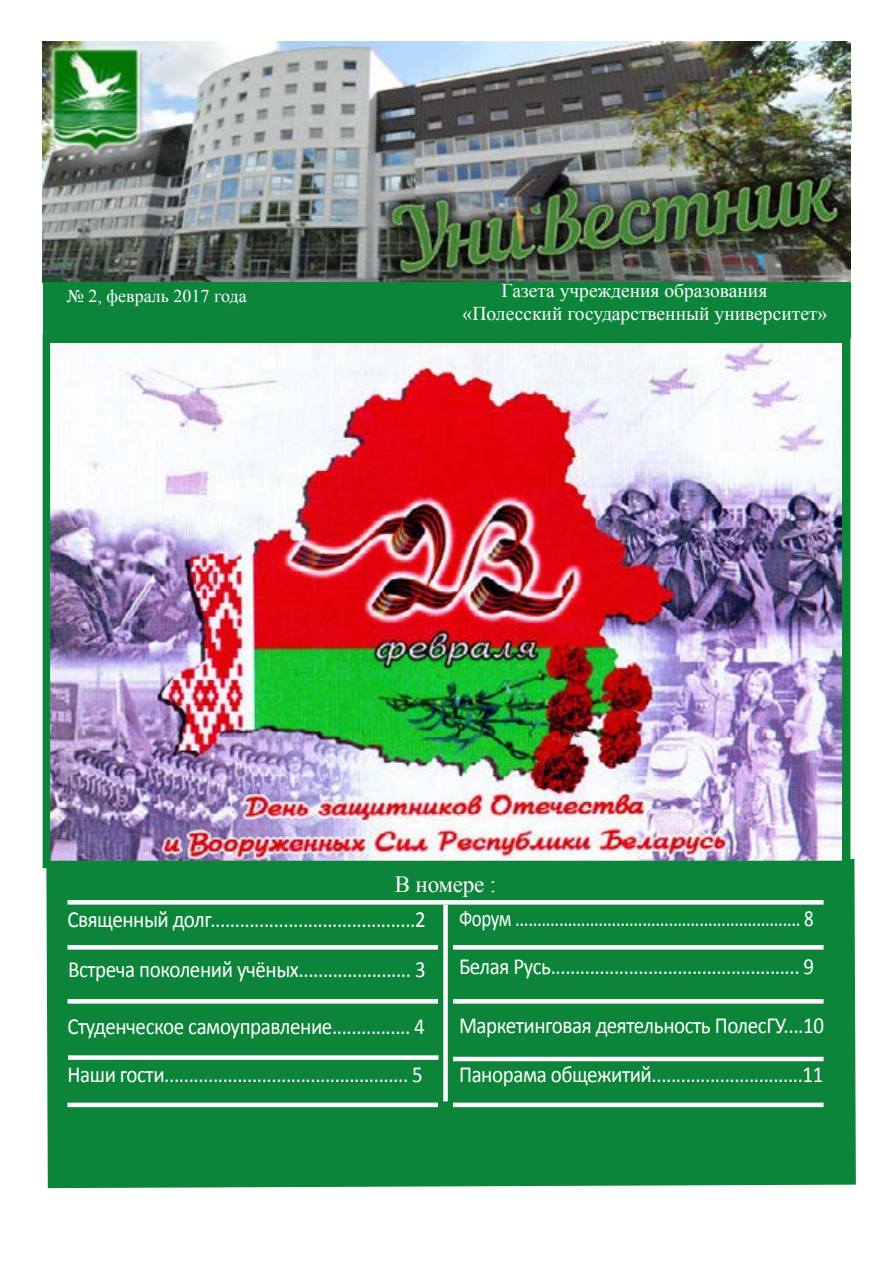
<style>
.page{position:relative;width:893px;height:1263px;background:#fff}
.page>*{position:absolute;margin:0;border:0;box-sizing:border-box;transform-origin:0 0}
.t1{font:23.1px "Calibri";letter-spacing:-.02em;color:#fff;scale:.91 1}
.t2{font:23.1px "Calibri";letter-spacing:-.02em;color:#fff;scale:.82 1}
.t3{font:23.1px "Times New Roman";letter-spacing:-.01em;color:#fff}
.t4{font:19.5px/23.4px "Times New Roman";color:#fff}
.t5{font:18px "Times New Roman";color:#fff}
</style>
<div class="page">
<svg style="left:814px;top:41px;width:21px;height:1px"></svg>
<div style="left:46px;top:859px;width:810px;height:329px;background:#0c853a"></div>
<hr style="left:446px;top:1011px;width:1px;height:153px;background:#0c853a">
<img style="left:43px;top:42px;width:807px;height:240px">
<div style="left:43px;top:282px;width:807px;height:56px;background:#0c853a"></div>
<hr style="left:458px;top:1080px;width:385px;height:2px;background:#0c853a">
<hr style="left:457px;top:1124px;width:386px;height:1px;background:#0c853a">
<img style="left:52px;top:344px;width:789px;height:515px">
<div style="left:43px;top:334px;width:807px;height:534px;border:8px solid #0c853a"></div>
<div style="left:443px;top:905px;width:5px;height:196px;background:#fff"></div>
<div style="left:68px;top:900px;width:756px;height:5px;background:#fff"></div>
<div style="left:68px;top:945px;width:370px;height:5px;background:#fff"></div>
<hr style="left:68px;top:1103px;width:370px;height:4px;background:#fff">
<div style="left:68px;top:999px;width:370px;height:5px;background:#fff"></div>
<div style="left:68px;top:1055px;width:370px;height:5px;background:#fff"></div>
<div style="left:453px;top:945px;width:371px;height:5px;background:#fff"></div>
<div style="left:453px;top:999px;width:371px;height:5px;background:#fff"></div>
<hr style="left:453px;top:1057px;width:371px;height:4px;background:#fff">
<hr style="left:453px;top:1103px;width:371px;height:4px;background:#fff">
<p class="t5" style="left:67px;top:284px;width:181px">№ 2, февраль 2017 года</p>
<p class="t4" style="left:463px;top:278px;width:366px;text-indent:39px">Газета учреждения образования «Полесский государственный университет»</p>
<p class="t3" style="left:395px;top:869px;width:103px">В номере :</p>
<p class="t1" style="left:68px;top:904px;width:395px">Священный долг..........................................2</p>
<p class="t2" style="left:459px;top:903px;width:434px">Форум ................................................................. 8</p>
<p class="t1" style="left:459px;top:952px;width:392px">Белая Русь................................................... 9</p>
<p class="t1" style="left:68px;top:954px;width:394px">Встреча поколений учёных....................... 3</p>
<p class="t1" style="left:68px;top:1012px;width:394px">Студенческое самоуправление................ 4</p>
<p class="t1" style="left:459px;top:1010px;width:403px">Маркетинговая деятельность ПолесГУ....10</p>
<p class="t1" style="left:68px;top:1060px;width:392px">Наши гости.................................................. 5</p>
<p class="t1" style="left:459px;top:1060px;width:402px">Панорама общежитий...............................11</p>
</div>
